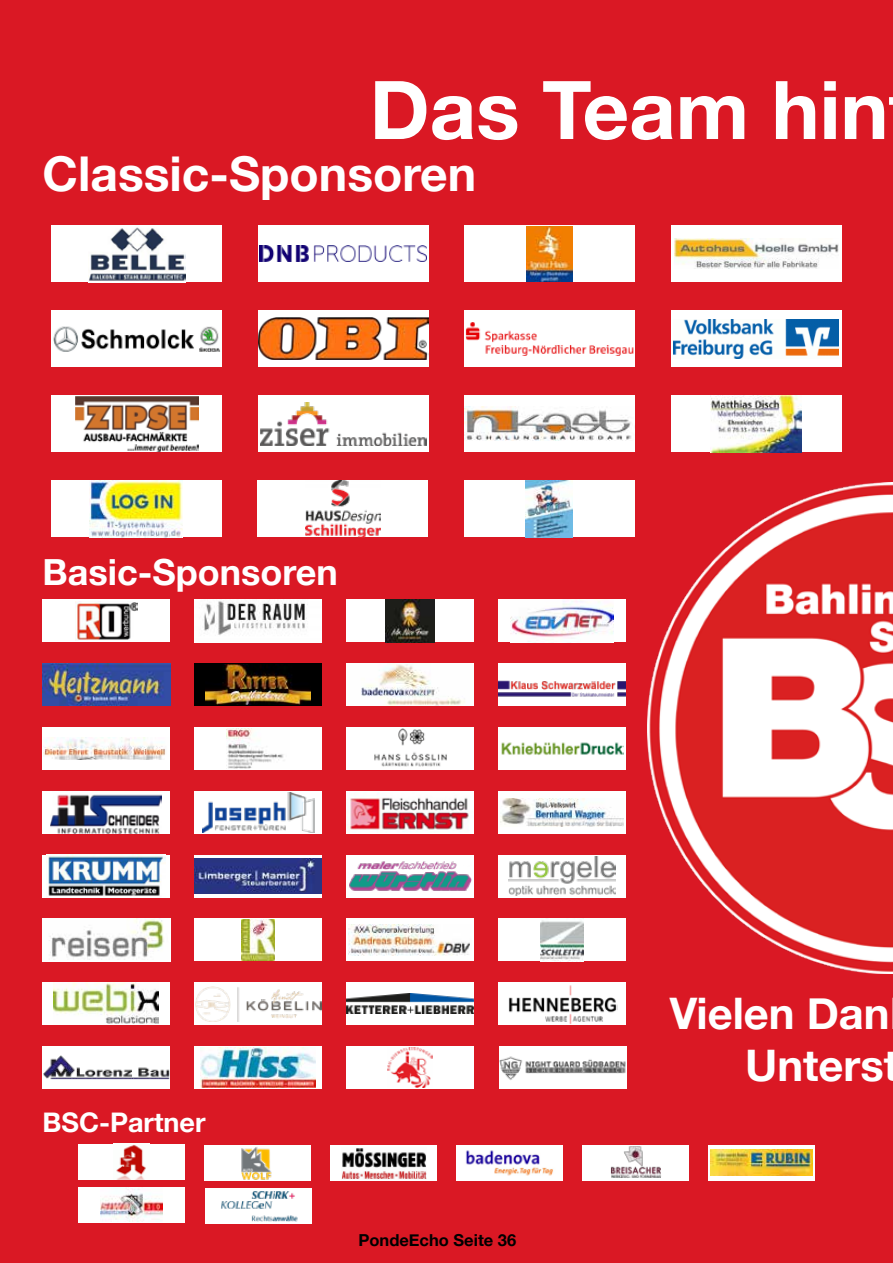
<style>
.page{position:relative;width:893px;height:1263px;background:#da1824}
.page>*{position:absolute;margin:0;border:0;box-sizing:border-box;transform-origin:0 0}
.t1{font:700 81px "Helvetica Neue";color:#fff}
.t2{font:700 48px "Helvetica Neue";color:#fff}
.t3{font:700 43.5px/52.2px "Helvetica Neue";color:#fff;text-align:right}
.t4{font:700 36px "Helvetica Neue";color:#fff}
.t5{font:700 27px "Helvetica Neue";color:#fff}
.t6{font:700 16.5px "Helvetica Neue";color:#000}
</style>
<div class="page">
<div style="left:52px;top:225px;width:170px;height:57px;background:#fff"></div>
<img style="left:88px;top:227px;width:97px;height:54px">
<div style="left:258px;top:225px;width:170px;height:57px;background:#fff"></div>
<img style="left:260px;top:246px;width:167px;height:16px">
<div style="left:465px;top:225px;width:170px;height:57px;background:#fff"></div>
<img style="left:527px;top:226px;width:46px;height:55px">
<div style="left:671px;top:225px;width:170px;height:57px;background:#fff"></div>
<img style="left:674px;top:239px;width:164px;height:30px">
<div style="left:52px;top:310px;width:170px;height:57px;background:#fff"></div>
<img style="left:53px;top:326px;width:167px;height:26px">
<div style="left:258px;top:310px;width:170px;height:57px;background:#fff"></div>
<img style="left:258px;top:318px;width:170px;height:42px">
<div style="left:465px;top:310px;width:170px;height:57px;background:#fff"></div>
<img style="left:466px;top:322px;width:168px;height:33px">
<div style="left:671px;top:310px;width:170px;height:57px;background:#fff"></div>
<img style="left:673px;top:319px;width:166px;height:39px">
<div style="left:258px;top:395px;width:170px;height:57px;background:#fff"></div>
<img style="left:260px;top:402px;width:166px;height:43px">
<div style="left:465px;top:395px;width:170px;height:57px;background:#fff"></div>
<img style="left:465px;top:407px;width:167px;height:34px">
<div style="left:52px;top:395px;width:170px;height:57px;background:#fff"></div>
<img style="left:75px;top:396px;width:123px;height:55px">
<div style="left:43px;top:600px;width:127px;height:42px;background:#fff"></div>
<img style="left:75px;top:601px;width:62px;height:39px">
<img style="left:194px;top:600px;width:128px;height:42px">
<div style="left:346px;top:600px;width:128px;height:42px;background:#fff"></div>
<img style="left:386px;top:600px;width:49px;height:42px">
<div style="left:498px;top:600px;width:128px;height:42px;background:#fff"></div>
<img style="left:511px;top:601px;width:102px;height:41px">
<img style="left:647px;top:482px;width:246px;height:491px">
<img style="left:43px;top:663px;width:127px;height:43px">
<div style="left:194px;top:663px;width:128px;height:43px;background:#000"></div>
<img style="left:206px;top:664px;width:104px;height:41px">
<img style="left:346px;top:663px;width:128px;height:43px">
<div style="left:498px;top:663px;width:128px;height:43px;background:#fff"></div>
<img style="left:498px;top:680px;width:128px;height:17px">
<div style="left:43px;top:727px;width:127px;height:43px;background:#fff"></div>
<img style="left:44px;top:737px;width:122px;height:22px">
<div style="left:194px;top:727px;width:128px;height:43px;background:#fff"></div>
<img style="left:227px;top:728px;width:57px;height:40px">
<div style="left:346px;top:727px;width:128px;height:43px;background:#fff"></div>
<img style="left:374px;top:728px;width:73px;height:39px">
<div style="left:498px;top:727px;width:128px;height:43px;background:#fff"></div>
<img style="left:501px;top:742px;width:122px;height:13px">
<div style="left:43px;top:791px;width:127px;height:42px;background:#fff"></div>
<img style="left:51px;top:794px;width:111px;height:39px">
<div style="left:194px;top:791px;width:128px;height:42px;background:#fff"></div>
<img style="left:202px;top:792px;width:112px;height:40px">
<div style="left:346px;top:791px;width:128px;height:42px;background:#fff"></div>
<img style="left:346px;top:797px;width:123px;height:35px">
<div style="left:498px;top:791px;width:128px;height:42px;background:#fff"></div>
<img style="left:501px;top:798px;width:122px;height:28px">
<div style="left:43px;top:855px;width:127px;height:42px;background:#fff"></div>
<img style="left:47px;top:855px;width:119px;height:41px">
<div style="left:194px;top:855px;width:128px;height:42px;background:#fff"></div>
<img style="left:194px;top:858px;width:128px;height:36px">
<div style="left:346px;top:855px;width:128px;height:42px;background:#fff"></div>
<img style="left:349px;top:861px;width:123px;height:30px">
<div style="left:498px;top:855px;width:128px;height:42px;background:#fff"></div>
<img style="left:509px;top:857px;width:106px;height:38px">
<img style="left:43px;top:918px;width:127px;height:43px">
<div style="left:194px;top:918px;width:128px;height:43px;background:#fff"></div>
<img style="left:242px;top:919px;width:33px;height:41px">
<div style="left:346px;top:918px;width:128px;height:43px;background:#fff"></div>
<img style="left:349px;top:924px;width:121px;height:31px">
<div style="left:498px;top:918px;width:128px;height:43px;background:#fff"></div>
<img style="left:541px;top:918px;width:42px;height:43px">
<div style="left:43px;top:982px;width:127px;height:43px;background:#fff"></div>
<img style="left:54px;top:982px;width:105px;height:42px">
<div style="left:194px;top:982px;width:128px;height:43px;background:#fff"></div>
<img style="left:195px;top:986px;width:126px;height:35px">
<div style="left:346px;top:982px;width:128px;height:43px;background:#fff"></div>
<img style="left:347px;top:993px;width:126px;height:21px">
<div style="left:498px;top:982px;width:128px;height:43px;background:#fff"></div>
<img style="left:508px;top:985px;width:109px;height:39px">
<div style="left:204px;top:1146px;width:107px;height:35px;background:#fff"></div>
<img style="left:241px;top:1147px;width:31px;height:33px">
<div style="left:331px;top:1146px;width:106px;height:35px;background:#fff"></div>
<img style="left:341px;top:1148px;width:85px;height:31px">
<img style="left:456px;top:1145px;width:107px;height:35px">
<div style="left:582px;top:1145px;width:107px;height:35px;background:#fff"></div>
<img style="left:610px;top:1147px;width:51px;height:31px">
<div style="left:708px;top:1145px;width:107px;height:35px;background:#fff"></div>
<img style="left:710px;top:1149px;width:103px;height:27px">
<div style="left:78px;top:1187px;width:107px;height:36px;background:#fff"></div>
<img style="left:100px;top:1187px;width:63px;height:35px">
<div style="left:43px;top:1046px;width:127px;height:43px;background:#fff"></div>
<img style="left:43px;top:1056px;width:126px;height:23px">
<svg style="left:194px;top:1046px;width:128px;height:43px"></svg>
<img style="left:201px;top:1047px;width:115px;height:40px">
<div style="left:346px;top:1046px;width:128px;height:43px;background:#fff"></div>
<img style="left:388px;top:1047px;width:44px;height:40px">
<img style="left:499px;top:1046px;width:127px;height:43px">
<div style="left:205px;top:1188px;width:107px;height:35px;background:#fff"></div>
<img style="left:221px;top:1191px;width:77px;height:31px">
<div style="left:257px;top:480px;width:171px;height:57px;background:#fff"></div>
<img style="left:305px;top:480px;width:75px;height:57px">
<div style="left:464px;top:480px;width:170px;height:57px;background:#fff"></div>
<img style="left:525px;top:480px;width:48px;height:57px">
<div style="left:51px;top:480px;width:170px;height:57px;background:#fff"></div>
<img style="left:89px;top:480px;width:94px;height:57px">
<div style="left:78px;top:1144px;width:107px;height:35px;background:#fff"></div>
<img style="left:116px;top:1145px;width:30px;height:34px">
<div style="left:671px;top:395px;width:170px;height:57px;background:#fff"></div>
<img style="left:711px;top:395px;width:91px;height:57px">
<h1 class="t1" style="left:370px;top:47px;width:520px">Das Team hin</h1>
<p class="t2" style="left:43px;top:136px;width:435px">Classic-Sponsoren</p>
<p class="t4" style="left:43px;top:544px;width:297px">Basic-Sponsoren</p>
<p class="t5" style="left:43px;top:1101px;width:165px">BSC-Partner</p>
<p class="t6" style="left:358px;top:1227px;width:159px">PondeEcho Seite 36</p>
<p class="t3" style="left:670px;top:988px;width:231px">Vielen Dan<br>Unterst</p>
</div>
